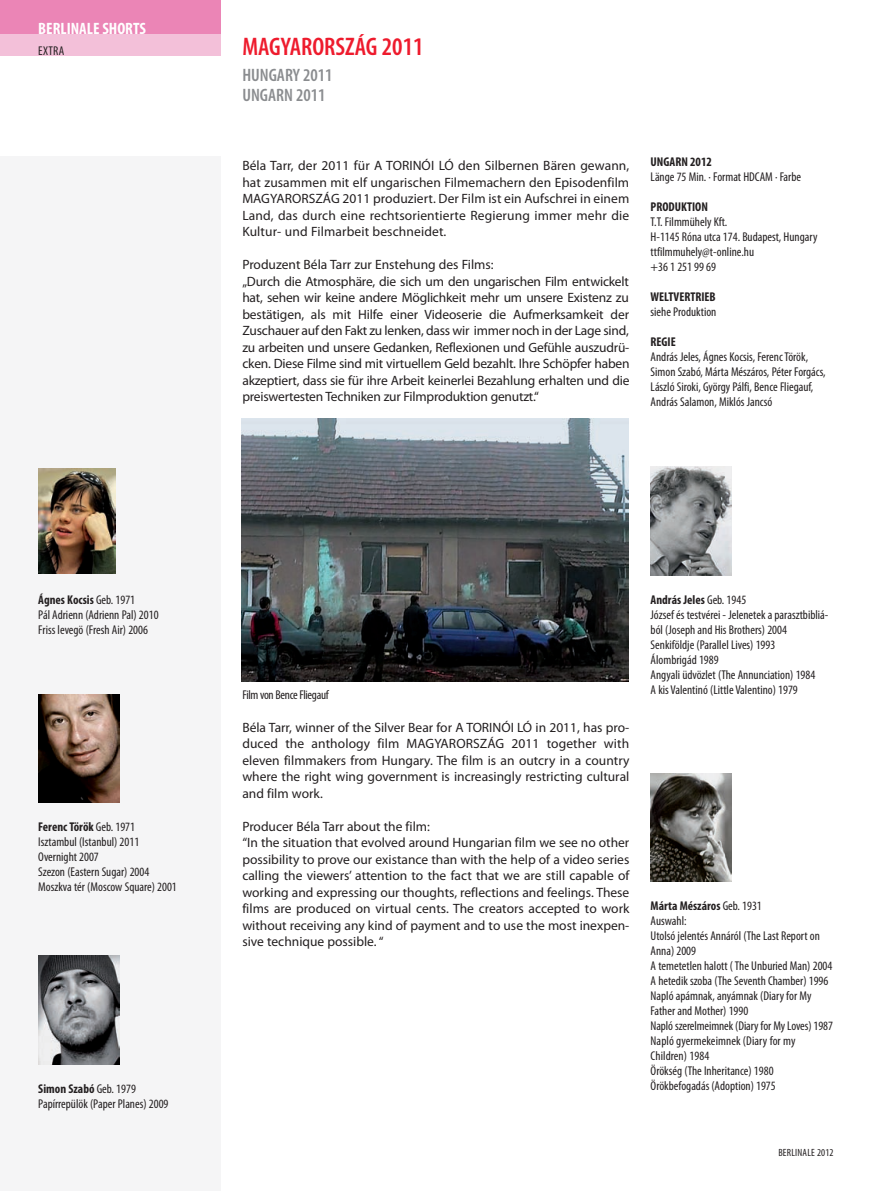
<style>
.page{position:relative;width:893px;height:1191px;background:#fff}
.page>*{position:absolute;margin:0;border:0;box-sizing:border-box;transform-origin:0 0}
.t1{font:600 condensed 25.5px "Myriad Pro";color:#ee1b2d}
.t2{font:600 condensed 18px/19.5px "Myriad Pro";color:#8a8c8f}
.t3{font:700 condensed 16.5px "Myriad Pro";color:#fff}
.t4{font:13.5px/16.5px "Myriad Pro";letter-spacing:-.005em;color:#231f20;text-align:justify}
.t5{font:condensed 12.75px/15px "Myriad Pro";color:#231f20}
.t6{font:700 condensed 12.75px "Myriad Pro";color:#231f20}
.t7{font:condensed 12.75px "Myriad Pro";letter-spacing:-.025em;color:#231f20}
.t8{font:condensed 10.5px "Myriad Pro";letter-spacing:.02em;color:#231f20}
.s1{font-weight:700}
</style>
<div class="page">
<div style="left:0;top:156px;width:221px;height:1035px;background:#f5f5f6"></div>
<div style="left:0;top:0;width:221px;height:34px;background:#eb85b6"></div>
<div style="left:0;top:34px;width:221px;height:21px;background:#f3c0d9"></div>
<hr style="left:892px;top:156px;width:1px;height:1035px;background:#f5f5f6">
<img style="left:651px;top:466px;width:80px;height:109px">
<div style="left:38px;top:466px;width:78px;height:109px;background:linear-gradient(to right,#b5a489,#aba57b)"></div>
<img style="left:38px;top:469px;width:78px;height:104px">
<img style="left:38px;top:694px;width:81px;height:108px">
<img style="left:38px;top:956px;width:81px;height:108px">
<img style="left:651px;top:773px;width:80px;height:108px">
<img style="left:242px;top:418px;width:387px;height:264px">
<p class="t3" style="left:38px;top:23px;width:109px">BERLINALE SHORTS</p>
<p class="t5" style="left:38px;top:45px;width:27px">EXTRA</p>
<h1 class="t1" style="left:242px;top:32px;width:183px">MAGYARORSZÁG 2011</h1>
<h2 class="t2" style="left:242px;top:65px;width:92px">HUNGARY 2011<br>UNGARN 2011</h2>
<p class="t4" style="left:242px;top:159px;width:388px">Béla Tarr, der 2011 für A TORINÓI LÓ den Silbernen Bären gewann, hat zusammen mit elf ungarischen Filmemachern den Episodenfilm MAGYARORSZÁG 2011 produziert. Der Film ist ein Aufschrei in einem Land, das durch eine rechtsorientierte Regierung immer mehr die Kultur- und Filmarbeit beschneidet.</p>
<p class="t4" style="left:242px;top:258px;width:389px;text-align:left">Produzent Béla Tarr zur Enstehung des Films:<br>„Durch die Atmosphäre, die sich um den ungarischen Film entwickelt hat, sehen wir keine andere Möglichkeit mehr um unsere Existenz zu bestätigen, als mit Hilfe einer Videoserie die Aufmerksamkeit der Zuschauer auf den Fakt zu lenken, dass wir immer noch in der Lage sind, zu arbeiten und unsere Gedanken, Reflexionen und Gefühle auszudrü&shy;cken. Diese Filme sind mit virtuellem Geld bezahlt. Ihre Schöpfer haben akzeptiert, dass sie für ihre Arbeit keinerlei Bezahlung erhalten und die preiswertesten Techniken zur Filmproduktion genutzt.“</p>
<p class="t6" style="left:651px;top:157px;width:63px">UNGARN 2012</p>
<p class="t5" style="left:651px;top:170px;width:152px">Länge 75 Min. · Format HDCAM · Farbe</p>
<p class="t6" style="left:651px;top:202px;width:59px">PRODUKTION</p>
<p class="t5" style="left:651px;top:215px;width:168px">T.T. Filmmühely Kft.<br>H-1145 Róna utca 174. Budapest, Hungary ttfilmmuhely@t-online.hu<br>+36 1 251 99 69</p>
<p class="t6" style="left:651px;top:292px;width:67px">WELTVERTRIEB</p>
<p class="t5" style="left:651px;top:305px;width:67px">siehe Produktion</p>
<p class="t6" style="left:651px;top:337px;width:27px">REGIE</p>
<p class="t5" style="left:651px;top:350px;width:177px">András Jeles, Ágnes Kocsis, Ferenc Török, Simon Szabó, Márta Mészáros, Péter Forgács, László Siroki, György Pálfi, Bence Fliegauf, András Salamon, Miklós Jancsó</p>
<p class="t5" style="left:38px;top:593px;width:122px"><span class="s1">Ágnes Kocsis</span> Geb. 1971<br>Pál Adrienn (Adrienn Pal) 2010<br>Friss levegö (Fresh Air) 2006</p>
<p class="t5" style="left:38px;top:820px;width:140px"><span class="s1">Ferenc Török</span> Geb. 1971<br>Isztambul (Istanbul) 2011<br>Overnight 2007<br>Szezon (Eastern Sugar) 2004<br>Moszkva tér (Moscow Square) 2001</p>
<p class="t5" style="left:38px;top:1082px;width:132px"><span class="s1">Simon Szabó</span> Geb. 1979<br>Papírrepülök (Paper Planes) 2009</p>
<p class="t7" style="left:242px;top:689px;width:88px">Film von Bence Fliegauf</p>
<p class="t4" style="left:242px;top:720px;width:389px">Béla Tarr, winner of the Silver Bear for A TORINÓI LÓ in 2011, has pro&shy;duced the anthology film MAGYARORSZÁG 2011 together with eleven filmmakers from Hungary. The film is an outcry in a country where the right wing government is increasingly restricting cultural and film work.</p>
<p class="t4" style="left:242px;top:819px;width:389px;text-align:left">Producer Béla Tarr about the film:<br>“In the situation that evolved around Hungarian film we see no other possibility to prove our existance than with the help of a video series calling the viewers’ attention to the fact that we are still capable of working and expressing our thoughts, reflections and feelings. These films are produced on virtual cents. The creators accepted to work without receiving any kind of payment and to use the most inexpen&shy;sive technique possible. “</p>
<p class="t5" style="left:651px;top:593px;width:179px"><span class="s1">András Jeles</span> Geb. 1945<br>József és testvérei - Jelenetek a parasztbibliá&shy;ból (Joseph and His Brothers) 2004<br>Senkiföldje (Parallel Lives) 1993<br>Álombrigád 1989<br>Angyali üdvözlet (The Annunciation) 1984<br>A kis Valentinó (Little Valentino) 1979</p>
<p class="t5" style="left:651px;top:899px;width:184px"><span class="s1">Márta Mészáros</span> Geb. 1931<br>Auswahl:<br>Utolsó jelentés Annáról (The Last Report on<br>Anna) 2009<br>A temetetlen halott ( The Unburied Man) 2004<br>A hetedik szoba (The Seventh Chamber) 1996<br>Napló apámnak, anyámnak (Diary for My<br>Father and Mother) 1990<br>Napló szerelmeimnek (Diary for My Loves) 1987<br>Napló gyermekeimnek (Diary for my<br>Children) 1984<br>Örökség (The Inheritance) 1980<br>Örökbefogadás (Adoption) 1975</p>
<p class="t8" style="left:778px;top:1149px;width:57px">BERLINALE 2012</p>
</div>
